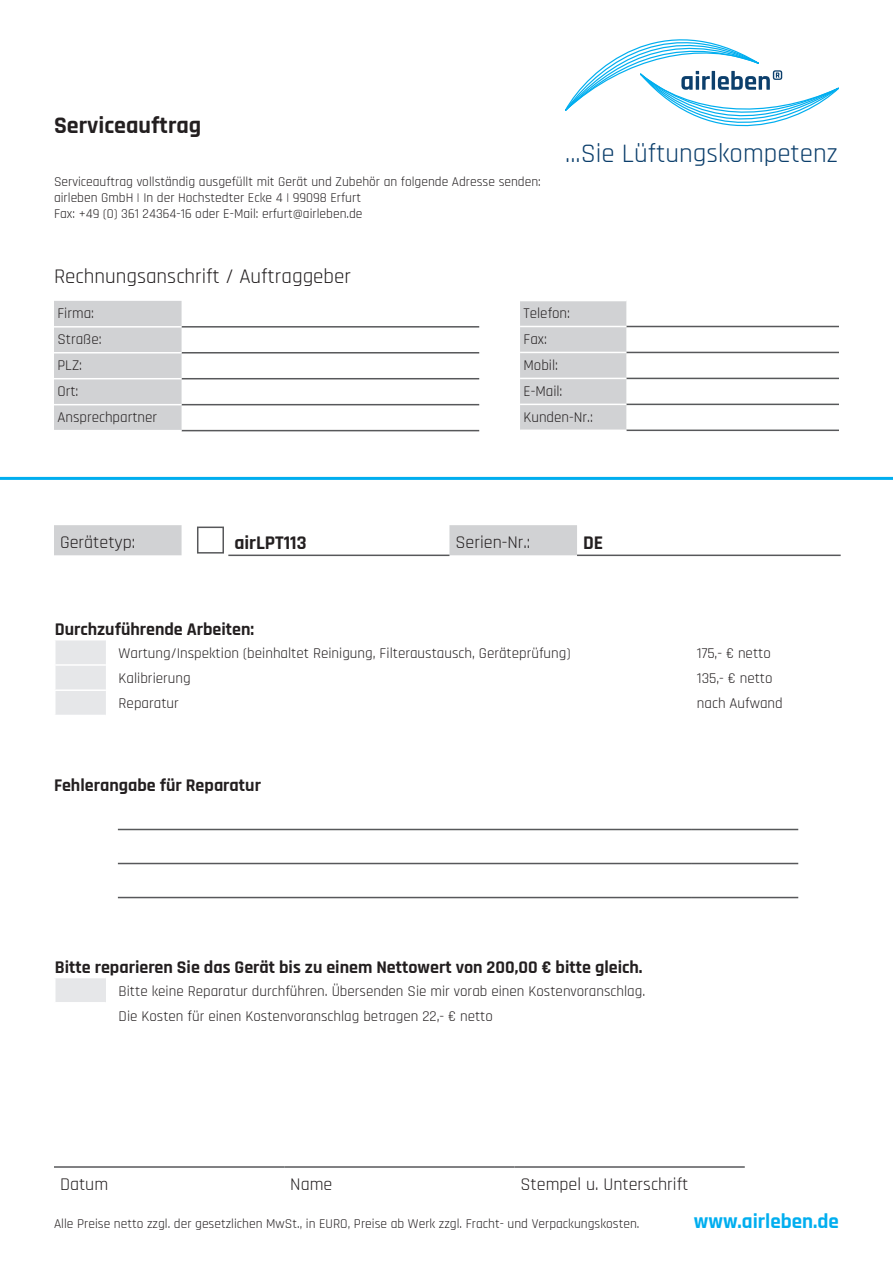
<style>
.page{position:relative;width:893px;height:1263px;background:#fff}
.page>*{position:absolute;margin:0;border:0;box-sizing:border-box;transform-origin:0 0}
.t1{font:27px "Rajdhani";color:#0c3f6c}
.t2{font:700 24px "Rajdhani";color:#231f20}
.t3{font:21px "Rajdhani";color:#231f20}
.t4{font:700 21px "Rajdhani";color:#00aeef}
.t5{font:700 19.5px "Rajdhani";color:#231f20}
.t6{font:700 18px "Rajdhani";color:#231f20}
.t7{font:18px "Rajdhani";color:#231f20}
.t8{font:15px/26px "Rajdhani";color:#231f20}
.t9{font:13.5px/16.2px "Rajdhani";color:#231f20}
</style>
<div class="page">
<div style="left:54px;top:301px;width:128px;height:129px;background:#d1d2d4"></div>
<hr style="left:182px;top:326px;width:297px;height:2px;background:#57585a">
<hr style="left:182px;top:352px;width:297px;height:1px;background:#57585a">
<hr style="left:182px;top:378px;width:297px;height:1px;background:#57585a">
<hr style="left:182px;top:404px;width:297px;height:1px;background:#57585a">
<hr style="left:182px;top:430px;width:297px;height:1px;background:#57585a">
<hr style="left:54px;top:326px;width:128px;height:2px;background:#fff">
<hr style="left:54px;top:352px;width:128px;height:1px;background:#fff">
<hr style="left:54px;top:378px;width:128px;height:1px;background:#fff">
<hr style="left:54px;top:404px;width:128px;height:1px;background:#fff">
<svg style="left:565px;top:39px;width:274px;height:88px"></svg>
<div style="left:520px;top:301px;width:106px;height:129px;background:#d1d2d4"></div>
<hr style="left:626px;top:326px;width:213px;height:1px;background:#57585a">
<hr style="left:626px;top:352px;width:213px;height:1px;background:#57585a">
<hr style="left:626px;top:378px;width:213px;height:1px;background:#57585a">
<hr style="left:626px;top:404px;width:213px;height:1px;background:#57585a">
<hr style="left:626px;top:430px;width:213px;height:1px;background:#57585a">
<hr style="left:520px;top:326px;width:106px;height:1px;background:#fff">
<hr style="left:520px;top:352px;width:106px;height:1px;background:#fff">
<hr style="left:520px;top:378px;width:106px;height:1px;background:#fff">
<hr style="left:520px;top:404px;width:106px;height:1px;background:#fff">
<svg style="left:55px;top:640px;width:51px;height:75px"></svg>
<hr style="left:118px;top:829px;width:574px;height:1px;background:#57585a">
<hr style="left:692px;top:829px;width:106px;height:1px;background:#57585a">
<hr style="left:118px;top:863px;width:574px;height:1px;background:#57585a">
<hr style="left:692px;top:863px;width:106px;height:1px;background:#57585a">
<hr style="left:118px;top:897px;width:574px;height:1px;background:#57585a">
<hr style="left:692px;top:897px;width:106px;height:1px;background:#57585a">
<div style="left:55px;top:977px;width:51px;height:26px;background:#e6e7e9"></div>
<hr style="left:54px;top:977px;width:52px;height:1px;background:#fff">
<hr style="left:54px;top:978px;width:2px;height:24px;background:#fff">
<hr style="left:54px;top:1002px;width:52px;height:1px;background:#fff">
<svg style="left:54px;top:525px;width:523px;height:30px"></svg>
<hr style="left:577px;top:555px;width:264px;height:1px;background:#57585a">
<hr style="left:228px;top:555px;width:221px;height:1px;background:#57585a">
<hr style="left:54px;top:1166px;width:230px;height:2px;background:#57585a">
<hr style="left:284px;top:1166px;width:230px;height:2px;background:#57585a">
<hr style="left:514px;top:1166px;width:231px;height:2px;background:#57585a">
<hr style="left:0;top:477px;width:893px;height:3px;background:#00aeef">
<div style="left:197px;top:526px;width:27px;height:28px;border:2px solid #57585a"></div>
<h2 class="t2" style="left:54px;top:111px;width:149px">Serviceauftrag</h2>
<p class="t9" style="left:54px;top:174px;width:488px">Serviceauftrag vollständig ausgefüllt mit Gerät und Zubehör an folgende Adresse senden: airleben GmbH | In der Hochstedter Ecke 4 | 99098 Erfurt<br>Fax: +49 (0) 361 24364-16 oder E-Mail: erfurt@airleben.de</p>
<h3 class="t3" style="left:54px;top:265px;width:299px">Rechnungsanschrift / Auftraggeber</h3>
<h1 class="t1" style="left:565px;top:138px;width:274px">...Sie Lüftungskompetenz</h1>
<p class="t8" style="left:57px;top:301px;width:101px">Firma:<br>Straße:<br>PLZ:<br>Ort:<br>Ansprechpartner</p>
<p class="t8" style="left:523px;top:301px;width:71px">Telefon:<br>Fax:<br>Mobil:<br>E-Mail:<br>Kunden-Nr.:</p>
<p class="t7" style="left:60px;top:532px;width:77px">Gerätetyp:</p>
<h3 class="t5" style="left:234px;top:531px;width:74px">airLPT113</h3>
<p class="t7" style="left:455px;top:532px;width:76px">Serien-Nr.:</p>
<h3 class="t5" style="left:583px;top:531px;width:22px">DE</h3>
<p class="t6" style="left:55px;top:619px;width:201px">Durchzuführende Arbeiten:</p>
<p class="t8" style="left:119px;top:641px;width:453px">Wartung/Inspektion (beinhaltet Reinigung, Filteraustausch, Geräteprüfung)</p>
<p class="t8" style="left:697px;top:641px;width:75px">175,- € netto</p>
<p class="t8" style="left:119px;top:666px;width:74px">Kalibrierung</p>
<p class="t8" style="left:697px;top:666px;width:77px">135,- € netto</p>
<p class="t8" style="left:119px;top:691px;width:62px">Reparatur</p>
<p class="t8" style="left:697px;top:691px;width:87px">nach Aufwand</p>
<p class="t6" style="left:54px;top:774px;width:208px">Fehlerangabe für Reparatur</p>
<p class="t6" style="left:55px;top:956px;width:589px">Bitte reparieren Sie das Gerät bis zu einem Nettowert von 200,00 € bitte gleich.</p>
<p class="t8" style="left:119px;top:979px;width:528px;line-height:25.2px">Bitte keine Reparatur durchführen. Übersenden Sie mir vorab einen Kostenvoranschlag.<br>Die Kosten für einen Kostenvoranschlag betragen 22,- € netto</p>
<p class="t7" style="left:60px;top:1174px;width:50px">Datum</p>
<p class="t7" style="left:290px;top:1174px;width:44px">Name</p>
<p class="t7" style="left:520px;top:1174px;width:169px">Stempel u. Unterschrift</p>
<p class="t9" style="left:54px;top:1216px;width:587px">Alle Preise netto zzgl. der gesetzlichen MwSt., in EURO, Preise ab Werk zzgl. Fracht- und Verpackungskosten.</p>
<h3 class="t4" style="left:694px;top:1208px;width:147px">www.airleben.de</h3>
</div>
